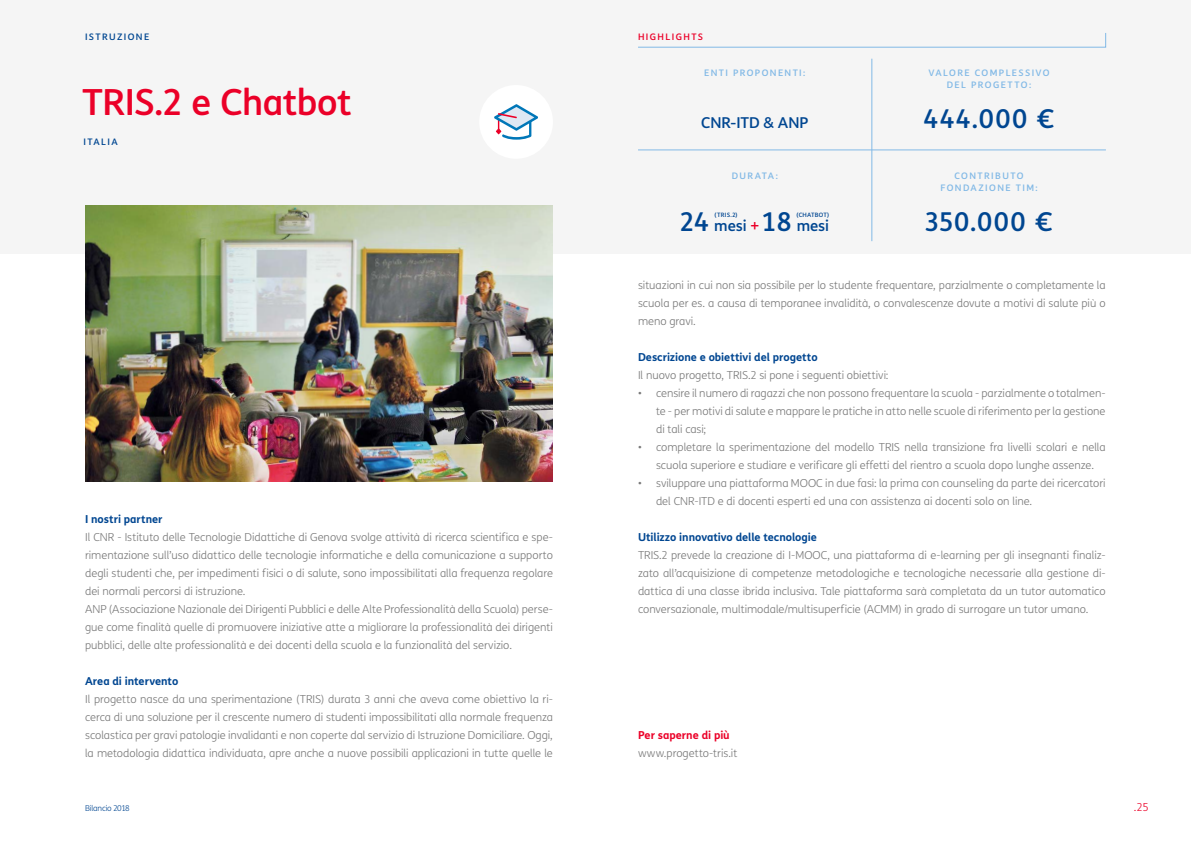
<style>
.page{position:relative;width:1191px;height:842px;background:#fff}
.page>*{position:absolute;margin:0;border:0;box-sizing:border-box;transform-origin:0 0}
.t1{font:500 36px "TIM Sans";letter-spacing:-.015em;color:#eb0028}
.t2{font:500 26px "TIM Sans";letter-spacing:.05em;color:#004691}
.t3{font:500 15px "TIM Sans";letter-spacing:-.01em;color:#004691}
.t4{font:300 11px/18px "TIM Sans";letter-spacing:-.005em;color:#787878;text-align:justify}
.t5{font:700 11px "TIM Sans";letter-spacing:-.005em;color:#004691}
.t6{font:700 11px "TIM Sans";letter-spacing:-.005em;color:#eb0028}
.t7{font:300 11px "TIM Sans";color:#eb0028}
.t8{font:500 9px/12px "TIM Sans";letter-spacing:.155em;color:#82b9e6;text-align:center}
.t9{font:500 9px "TIM Sans";letter-spacing:.155em;color:#004691}
.t10{font:500 9px "TIM Sans";letter-spacing:.155em;color:#eb0028}
.t11{font:300 8px "TIM Sans";letter-spacing:-.02em;color:#004691}
.t12{font:500 6px "TIM Sans";letter-spacing:.03em;color:#004691}
.s1{font-size:26px}
.s2{color:#eb0028}
</style>
<div class="page">
<div style="left:0;top:0;width:1191px;height:253px;background:#f5f5f5"></div>
<svg style="left:638px;top:33px;width:468px;height:15px"></svg>
<hr style="left:638px;top:150px;width:468px;height:1px;background:#82b9e6">
<hr style="left:871px;top:59px;width:1px;height:182px;background:#82b9e6">
<img style="left:85px;top:205px;width:468px;height:276px">
<div style="left:479px;top:85px;width:74px;height:74px;background:#fff;border-radius:50%"></div>
<svg style="left:494px;top:104px;width:44px;height:36px"></svg>
<p class="t9" style="left:85px;top:30px;width:66px">ISTRUZIONE</p>
<h1 class="t1" style="left:82px;top:76px;width:271px">TRIS.2 e Chatbot</h1>
<p class="t9" style="left:84px;top:135px;width:36px">ITALIA</p>
<p class="t5" style="left:85px;top:511px;width:79px">I nostri partner</p>
<p class="t4" style="left:85px;top:528px;width:469px;text-align:left">Il CNR - Istituto delle Tecnologie Didattiche di Genova svolge attività di ricerca scientifica e spe&shy;rimentazione sull’uso didattico delle tecnologie informatiche e della comunicazione a supporto degli studenti che, per impedimenti fisici o di salute, sono impossibilitati alla frequenza regolare dei normali percorsi di istruzione.<br>ANP (Associazione Nazionale dei Dirigenti Pubblici e delle Alte Professionalità della Scuola) perse&shy;gue come finalità quelle di promuovere iniziative atte a migliorare la professionalità dei dirigenti pubblici, delle alte professionalità e dei docenti della scuola e la funzionalità del servizio.</p>
<p class="t5" style="left:85px;top:673px;width:95px">Area di intervento</p>
<p class="t4" style="left:85px;top:690px;width:469px">Il progetto nasce da una sperimentazione (TRIS) durata 3 anni che aveva come obiettivo la ri&shy;cerca di una soluzione per il crescente numero di studenti impossibilitati alla normale frequenza scolastica per gravi patologie invalidanti e non coperte dal servizio di Istruzione Domiciliare. Oggi, la metodologia didattica individuata, apre anche a nuove possibili applicazioni in tutte quelle le</p>
<p class="t11" style="left:85px;top:803px;width:46px">Bilancio 2018</p>
<p class="t10" style="left:638px;top:30px;width:67px">HIGHLIGHTS</p>
<p class="t8" style="left:704px;top:66px;width:103px">ENTI PROPONENTI:</p>
<h3 class="t3" style="left:701px;top:111px;width:109px">CNR-ITD &amp; ANP</h3>
<p class="t8" style="left:731px;top:169px;width:48px">DURATA:</p>
<h3 class="t3" style="left:680px;top:215px;width:150px"><span class="s1">24</span> mesi <span class="s2">+</span> <span class="s1">18</span> mesi</h3>
<p class="t12" style="left:714px;top:210px;width:25px">(TRIS.2)</p>
<p class="t12" style="left:796px;top:210px;width:34px">(CHATBOT)</p>
<p class="t8" style="left:928px;top:66px;width:123px">VALORE COMPLESSIVO<br>DEL PROGETTO:</p>
<h2 class="t2" style="left:923px;top:99px;width:133px">444.000 €</h2>
<p class="t8" style="left:940px;top:169px;width:99px">CONTRIBUTO<br>FONDAZIONE TIM:</p>
<h2 class="t2" style="left:925px;top:202px;width:129px">350.000 €</h2>
<p class="t4" style="left:638px;top:276px;width:469px">situazioni in cui non sia possibile per lo studente frequentare, parzialmente o completamente la scuola per es. a causa di temporanee invalidità, o convalescenze dovute a motivi di salute più o meno gravi.</p>
<p class="t5" style="left:638px;top:349px;width:181px">Descrizione e obiettivi del progetto</p>
<p class="t4" style="left:638px;top:366px;width:252px">Il nuovo progetto, TRIS.2 si pone i seguenti obiettivi:</p>
<p class="t4" style="left:656px;top:384px;width:451px;text-indent:-18px">• censire il numero di ragazzi che non possono frequentare la scuola - parzialmente o totalmen&shy;te - per motivi di salute e mappare le pratiche in atto nelle scuole di riferimento per la gestione di tali casi;</p>
<p class="t4" style="left:638px;top:438px;width:469px;text-align:center">• completare la sperimentazione del modello TRIS nella transizione fra livelli scolari e nella scuola superiore e studiare e verificare gli effetti del rientro a scuola dopo lunghe assenze.</p>
<p class="t4" style="left:656px;top:474px;width:451px;text-indent:-18px">• sviluppare una piattaforma MOOC in due fasi: la prima con counseling da parte dei ricercatori del CNR-ITD e di docenti esperti ed una con assistenza ai docenti solo on line.</p>
<p class="t5" style="left:638px;top:529px;width:181px">Utilizzo innovativo delle tecnologie</p>
<p class="t4" style="left:638px;top:546px;width:469px">TRIS.2 prevede la creazione di I-MOOC, una piattaforma di e-learning per gli insegnanti finaliz&shy;zato all’acquisizione di competenze metodologiche e tecnologiche necessarie alla gestione di&shy;dattica di una classe ibrida inclusiva. Tale piattaforma sarà completata da un tutor automatico conversazionale, multimodale/multisuperficie (ACMM) in grado di surrogare un tutor umano.</p>
<p class="t6" style="left:638px;top:727px;width:93px">Per saperne di più</p>
<p class="t4" style="left:638px;top:744px;width:101px">www.progetto-tris.it</p>
<p class="t7" style="left:1133px;top:800px;width:16px">.25</p>
</div>
